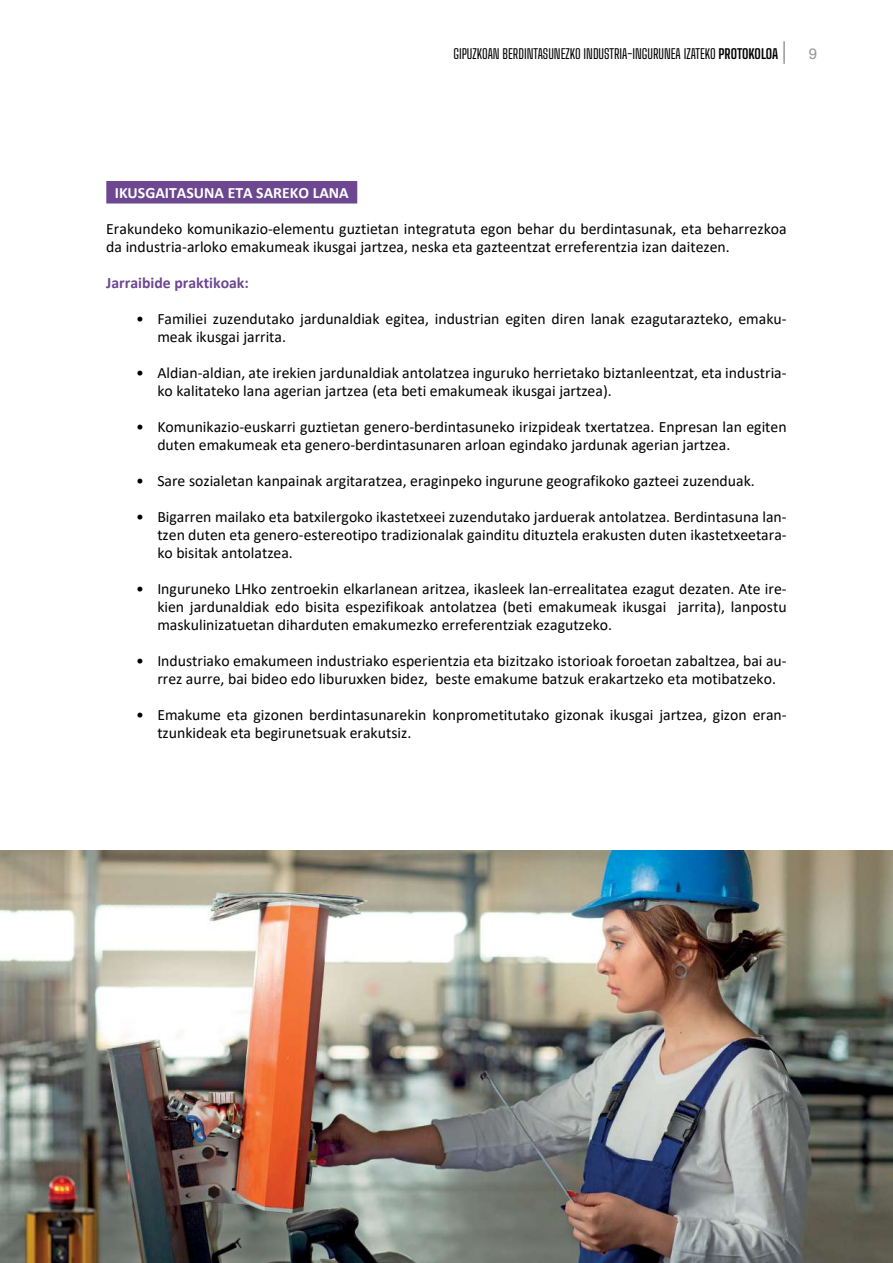
<style>
.page{position:relative;width:893px;height:1263px;background:#fff}
.page>*{position:absolute;margin:0;border:0;box-sizing:border-box;transform-origin:0 0}
.t1{font:15.75px/18px "Calibri";color:#000}
.t2{font:700 15.75px "Calibri";color:#fff}
.t3{font:700 15.75px "Calibri";color:#6d4790}
.t4{font:13.5px "Big Shoulders Text";color:#000}
.s1{font-weight:700}
.s2{font-family:"Helvetica Neue LT Std";font-size:22.5px;color:#939598}
.s3{font-family:"Helvetica Neue LT Std";font-size:15px;color:#939598}
</style>
<div class="page">
<div style="left:106px;top:181px;width:251px;height:22px;background:#6d4790"></div>
<img style="left:0;top:850px;width:893px;height:413px">
<p class="t4" style="left:453px;top:43px;width:365px">GIPUZKOAN BERDINTASUN EZKO IN DUSTRIA-INGURUN EA IZATEKO <span class="s1">PROTOKOLOA</span> <span class="s2">|</span> <span class="s3">9</span></p>
<p class="t2" style="left:115px;top:182px;width:235px">IKUSGAITASUNA ETA SAREKO LANA</p>
<p class="t1" style="left:106px;top:219px;width:682px">Erakundeko komunikazio-elementu guztietan integratuta egon behar du berdintasunak, eta beharrezkoa da industria-arloko emakumeak ikusgai jartzea, neska eta gazteentzat erreferentzia izan daitezen.</p>
<p class="t3" style="left:106px;top:272px;width:144px">Jarraibide praktikoak:</p>
<p class="t1" style="left:157px;top:309px;width:631px;text-indent:-21px">• Familiei zuzendutako jardunaldiak egitea, industrian egiten diren lanak ezagutarazteko, emaku&shy;meak ikusgai jarrita.</p>
<p class="t1" style="left:157px;top:363px;width:631px;text-indent:-21px">• Aldian-aldian, ate irekien jardunaldiak antolatzea inguruko herrietako biztanleentzat, eta industria&shy;ko kalitateko lana agerian jartzea (eta beti emakumeak ikusgai jartzea).</p>
<p class="t1" style="left:157px;top:417px;width:631px;text-indent:-21px">• Komunikazio-euskarri guztietan genero-berdintasuneko irizpideak txertatzea. Enpresan lan egiten duten emakumeak eta genero-berdintasunaren arloan egindako jardunak agerian jartzea.</p>
<p class="t1" style="left:136px;top:471px;width:620px">• Sare sozialetan kanpainak argitaratzea, eraginpeko ingurune geografikoko gazteei zuzenduak.</p>
<p class="t1" style="left:157px;top:507px;width:631px;text-align:justify;text-indent:-21px">• Bigarren mailako eta batxilergoko ikastetxeei zuzendutako jarduerak antolatzea. Berdintasuna lan&shy;tzen duten eta genero-estereotipo tradizionalak gainditu dituztela erakusten duten ikastetxeetara&shy;ko bisitak antolatzea.</p>
<p class="t1" style="left:157px;top:579px;width:631px;text-align:justify;text-indent:-21px">• Inguruneko LHko zentroekin elkarlanean aritzea, ikasleek lan-errealitatea ezagut dezaten. Ate ire&shy;kien jardunaldiak edo bisita espezifikoak antolatzea (beti emakumeak ikusgai jarrita), lanpostu maskulinizatuetan diharduten emakumezko erreferentziak ezagutzeko.</p>
<p class="t1" style="left:157px;top:651px;width:631px;text-indent:-21px">• Industriako emakumeen industriako esperientzia eta bizitzako istorioak foroetan zabaltzea, bai au&shy;rrez aurre, bai bideo edo liburuxken bidez, beste emakume batzuk erakartzeko eta motibatzeko.</p>
<p class="t1" style="left:157px;top:705px;width:631px;text-indent:-21px">• Emakume eta gizonen berdintasunarekin konprometitutako gizonak ikusgai jartzea, gizon eran&shy;tzunkideak eta begirunetsuak erakutsiz.</p>
</div>
